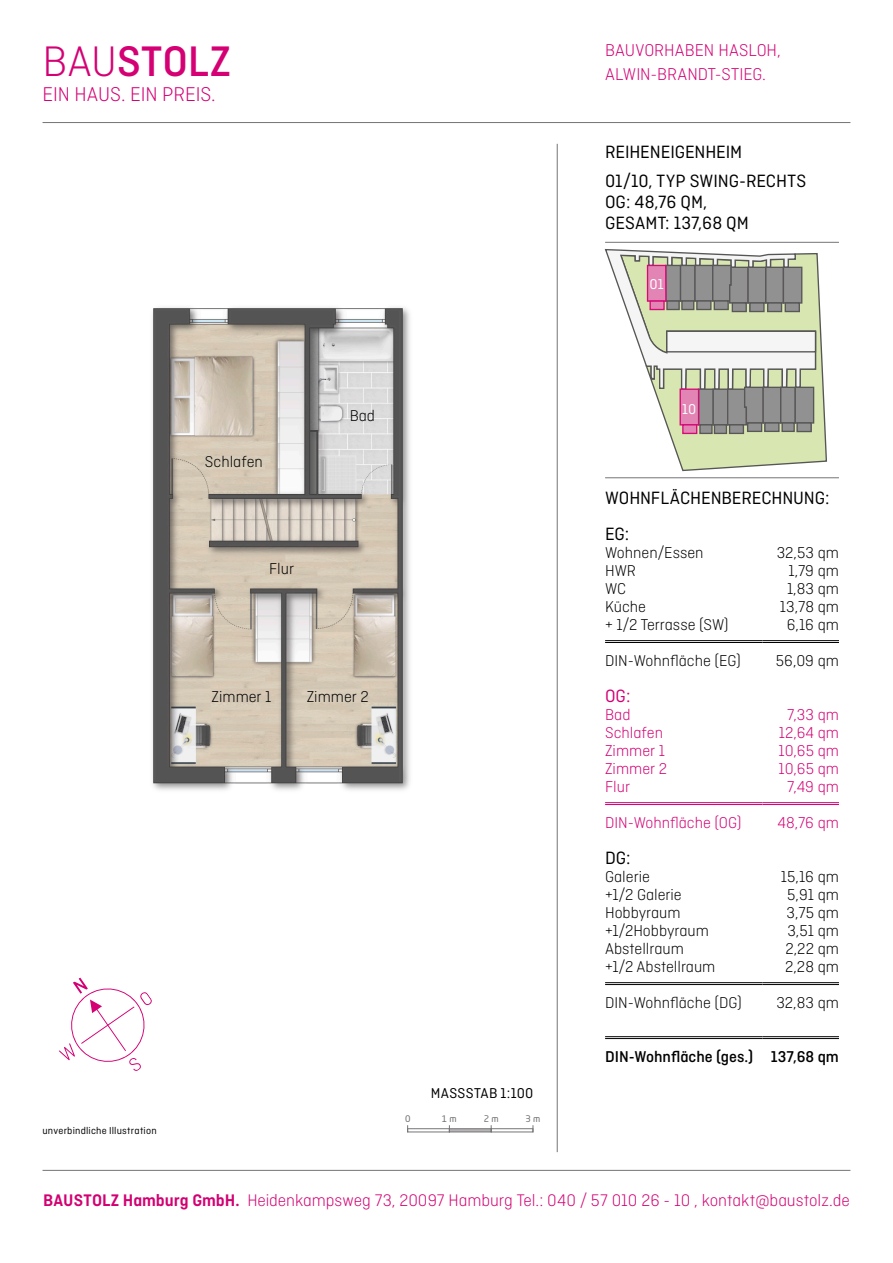
<style>
.page{position:relative;width:893px;height:1263px;background:#fff}
.page>*{position:absolute;margin:0;border:0;box-sizing:border-box;transform-origin:0 0}
._02_Subline_22pt_Sch{font:500 45px "Ciutadella";letter-spacing:.005em;color:#d40074}
._02_Subline_22pt_Sch-2{font:300 21px "Ciutadella";color:#d40074}
.subline_schwarz{font:18.75px/21px "Ciutadella";color:#000}
._03_Zwischenhead_12{font:18.75px "Ciutadella";color:#000}
._03_Zwischenhead_12-2{font:18.75px "Ciutadella";color:#d40074}
._02_Subline_22pt_Sch-3{font:300 18px "Ciutadella";color:#d40074}
.t1{font:300 17.7px "Ciutadella";letter-spacing:-.005em;color:#d30072}
.Helv-10pt-weiss-link{font:300 16.5px/18px "Ciutadella";color:#000}
.Helv-10pt-weiss-rech{font:300 16.5px "Ciutadella";color:#000}
.Helv-10pt-weiss-rech-2{font:300 16.5px "Ciutadella";color:#d40074}
._03_Zwischenhead_12-3{font:300 16.5px/18px "Ciutadella";color:#d40074}
.Text-im-Grundriss{font:300 16.5px "Ciutadella";color:#000}
.Links-fett-doppel{font:500 16.5px "Ciutadella";color:#000}
.Links-fett-doppel-2{font:300 16.5px "Ciutadella";color:#d40074}
.Links-fett-doppel-3{font:300 16.5px "Ciutadella";color:#000}
._03_Zwischenhead_12-4{font:300 16.5px "Ciutadella";color:#000}
.rechts-fett-doppel{font:300 16.5px "Ciutadella";color:#000}
.rechts-fett-doppel-2{font:500 16.5px "Ciutadella";color:#000}
.rechts-fett-doppel-3{font:300 16.5px "Ciutadella";color:#d40074}
._03_Zwischenhead_12-5{font:15px "Ciutadella";letter-spacing:.02em;color:#000}
._05_Nummern-Geschoss{font:15px "Ciutadella";color:#fff}
._03_Zwischenhead_12-6{font:10.5px "Ciutadella";letter-spacing:.02em;color:#000}
.t2{font:9px "Neo Tech Std";color:#6e6e6e}
.s1{font-weight:300}
.s2{font-weight:600}
</style>
<div class="page">
<hr style="left:557px;top:144px;width:1px;height:1008px;background:#757477">
<hr style="left:43px;top:1170px;width:807px;height:1px;background:#757477">
<hr style="left:43px;top:122px;width:807px;height:1px;background:#757477">
<div style="left:407px;top:1128px;width:43px;height:4px;border:1px solid #757477"></div>
<div style="left:491px;top:1128px;width:42px;height:4px;border:1px solid #757477"></div>
<svg style="left:450px;top:1128px;width:41px;height:4px"></svg>
<svg style="left:59px;top:977px;width:93px;height:94px"></svg>
<img style="left:152px;top:307px;width:258px;height:483px">
<svg style="left:605px;top:249px;width:221px;height:221px"></svg>
<div style="left:732px;top:303px;width:14px;height:8px;background:#919191"></div>
<div style="left:732px;top:302px;width:15px;height:10px;border:1px solid #595757"></div>
<div style="left:748px;top:267px;width:18px;height:36px;background:#919191"></div>
<div style="left:747px;top:267px;width:19px;height:37px;border:1px solid #595757"></div>
<div style="left:750px;top:303px;width:14px;height:8px;background:#919191"></div>
<div style="left:749px;top:302px;width:16px;height:10px;border:1px solid #595757"></div>
<div style="left:766px;top:267px;width:17px;height:36px;background:#919191"></div>
<div style="left:765px;top:267px;width:19px;height:37px;border:1px solid #595757"></div>
<div style="left:768px;top:303px;width:13px;height:8px;background:#919191"></div>
<div style="left:767px;top:302px;width:15px;height:10px;border:1px solid #595757"></div>
<div style="left:783px;top:267px;width:19px;height:36px;background:#919191"></div>
<div style="left:783px;top:267px;width:19px;height:37px;border:1px solid #595757"></div>
<div style="left:785px;top:303px;width:14px;height:8px;background:#919191"></div>
<div style="left:785px;top:302px;width:15px;height:10px;border:1px solid #595757"></div>
<div style="left:680px;top:389px;width:19px;height:36px;background:#e285b5"></div>
<div style="left:679px;top:388px;width:20px;height:37px;border:1px solid #d40c76"></div>
<div style="left:683px;top:425px;width:14px;height:8px;background:#e285b5"></div>
<div style="left:682px;top:424px;width:15px;height:10px;border:1px solid #d40c76"></div>
<div style="left:647px;top:265px;width:19px;height:36px;background:#e285b5"></div>
<div style="left:647px;top:265px;width:20px;height:37px;border:1px solid #d40c76"></div>
<div style="left:650px;top:301px;width:14px;height:8px;background:#e285b5"></div>
<div style="left:649px;top:300px;width:16px;height:10px;border:1px solid #d40c76"></div>
<hr style="left:605px;top:802px;width:157px;height:1px;background:#d40074">
<hr style="left:605px;top:804px;width:157px;height:1px;background:#d40074">
<hr style="left:762px;top:802px;width:77px;height:1px;background:#d40074">
<hr style="left:762px;top:804px;width:77px;height:1px;background:#d40074">
<hr style="left:605px;top:982px;width:157px;height:1px;background:#000">
<hr style="left:605px;top:984px;width:157px;height:1px;background:#000">
<hr style="left:762px;top:982px;width:77px;height:1px;background:#000">
<hr style="left:762px;top:984px;width:77px;height:1px;background:#000">
<hr style="left:605px;top:1036px;width:157px;height:1px;background:#000">
<hr style="left:605px;top:1038px;width:157px;height:1px;background:#000">
<hr style="left:762px;top:1036px;width:77px;height:1px;background:#000">
<hr style="left:762px;top:1038px;width:77px;height:1px;background:#000">
<hr style="left:605px;top:242px;width:234px;height:1px;background:#757477">
<hr style="left:605px;top:477px;width:234px;height:1px;background:#757477">
<hr style="left:605px;top:640px;width:157px;height:1px;background:#000">
<hr style="left:605px;top:642px;width:157px;height:1px;background:#000">
<hr style="left:762px;top:640px;width:77px;height:1px;background:#000">
<hr style="left:762px;top:642px;width:77px;height:1px;background:#000">
<p class="_02_Subline_22pt_Sch" style="left:43px;top:36px;width:190px"><span class="s1">BAU</span>STOLZ</p>
<p class="_02_Subline_22pt_Sch-2" style="left:43px;top:83px;width:175px">EIN HAUS. EIN PREIS.</p>
<p class="Text-im-Grundriss" style="left:205px;top:452px;width:59px">Schlafen</p>
<p class="Text-im-Grundriss" style="left:269px;top:560px;width:26px">Flur</p>
<p class="Text-im-Grundriss" style="left:350px;top:407px;width:27px">Bad</p>
<p class="Text-im-Grundriss" style="left:212px;top:688px;width:61px">Zimmer 1</p>
<p class="Text-im-Grundriss" style="left:307px;top:688px;width:64px">Zimmer 2</p>
<p class="_03_Zwischenhead_12-6" style="left:43px;top:1125px;width:116px">unverbindliche Illustration</p>
<p class="_03_Zwischenhead_12-5" style="left:431px;top:1085px;width:104px">MASSSTAB 1:100</p>
<p class="t2" style="left:405px;top:1113px;width:7px">0</p>
<p class="t2" style="left:442px;top:1113px;width:16px">1 m</p>
<p class="t2" style="left:484px;top:1113px;width:16px">2 m</p>
<p class="t2" style="left:526px;top:1113px;width:16px">3 m</p>
<p class="_02_Subline_22pt_Sch-3" style="left:605px;top:40px;width:177px">BAUVORHABEN HASLOH,</p>
<p class="_02_Subline_22pt_Sch-3" style="left:605px;top:64px;width:162px">ALWIN-BRANDT-STIEG.</p>
<p class="subline_schwarz" style="left:605px;top:141px;width:139px">REIHENEIGENHEIM</p>
<p class="subline_schwarz" style="left:605px;top:171px;width:203px">01/10, TYP SWING-RECHTS<br>OG: 48,76 QM,<br>GESAMT: 137,68 QM</p>
<p class="_05_Nummern-Geschoss" style="left:650px;top:276px;width:16px">01</p>
<p class="_05_Nummern-Geschoss" style="left:682px;top:401px;width:16px">10</p>
<p class="subline_schwarz" style="left:605px;top:487px;width:226px">WOHNFLÄCHENBERECHNUNG:</p>
<p class="_03_Zwischenhead_12" style="left:605px;top:524px;width:26px">EG:</p>
<p class="Helv-10pt-weiss-link" style="left:605px;top:544px;width:125px">Wohnen/Essen<br>HWR<br>WC<br>Küche<br>+ 1/2 Terrasse (SW)</p>
<p class="_03_Zwischenhead_12-4" style="left:605px;top:652px;width:137px">DIN-Wohnfläche (EG)</p>
<p class="_03_Zwischenhead_12-2" style="left:605px;top:686px;width:27px">OG:</p>
<p class="_03_Zwischenhead_12-3" style="left:605px;top:706px;width:64px">Bad<br>Schlafen<br>Zimmer 1<br>Zimmer 2<br>Flur</p>
<p class="Helv-10pt-weiss-rech" style="left:777px;top:544px;width:64px">32,53 qm</p>
<p class="Helv-10pt-weiss-rech" style="left:788px;top:562px;width:52px">1,79 qm</p>
<p class="Helv-10pt-weiss-rech" style="left:787px;top:580px;width:53px">1,83 qm</p>
<p class="Helv-10pt-weiss-rech" style="left:780px;top:598px;width:61px">13,78 qm</p>
<p class="Helv-10pt-weiss-rech" style="left:787px;top:616px;width:54px">6,16 qm</p>
<p class="rechts-fett-doppel" style="left:776px;top:652px;width:65px">56,09 qm</p>
<p class="Helv-10pt-weiss-rech-2" style="left:787px;top:706px;width:53px">7,33 qm</p>
<p class="Helv-10pt-weiss-rech-2" style="left:779px;top:724px;width:62px">12,64 qm</p>
<p class="Helv-10pt-weiss-rech-2" style="left:779px;top:742px;width:62px">10,65 qm</p>
<p class="Helv-10pt-weiss-rech-2" style="left:779px;top:760px;width:62px">10,65 qm</p>
<p class="Helv-10pt-weiss-rech-2" style="left:787px;top:778px;width:53px">7,49 qm</p>
<p class="Links-fett-doppel-2" style="left:605px;top:814px;width:138px">DIN-Wohnfläche (OG)</p>
<p class="rechts-fett-doppel-3" style="left:777px;top:814px;width:63px">48,76 qm</p>
<p class="Helv-10pt-weiss-link" style="left:605px;top:868px;width:46px">Galerie</p>
<p class="Helv-10pt-weiss-rech" style="left:781px;top:868px;width:60px">15,16 qm</p>
<p class="Helv-10pt-weiss-link" style="left:605px;top:886px;width:78px">+1/2 Galerie</p>
<p class="Helv-10pt-weiss-rech" style="left:787px;top:886px;width:53px">5,91 qm</p>
<p class="Helv-10pt-weiss-link" style="left:605px;top:904px;width:77px">Hobbyraum</p>
<p class="Helv-10pt-weiss-rech" style="left:786px;top:904px;width:54px">3,75 qm</p>
<p class="Helv-10pt-weiss-link" style="left:605px;top:922px;width:105px">+1/2Hobbyraum</p>
<p class="Helv-10pt-weiss-rech" style="left:787px;top:922px;width:53px">3,51 qm</p>
<p class="Helv-10pt-weiss-link" style="left:605px;top:940px;width:80px">Abstellraum</p>
<p class="Helv-10pt-weiss-rech" style="left:785px;top:940px;width:55px">2,22 qm</p>
<p class="Helv-10pt-weiss-link" style="left:605px;top:958px;width:112px">+1/2 Abstellraum</p>
<p class="Helv-10pt-weiss-rech" style="left:785px;top:958px;width:55px">2,28 qm</p>
<p class="Links-fett-doppel-3" style="left:605px;top:994px;width:138px">DIN-Wohnfläche (DG)</p>
<p class="rechts-fett-doppel" style="left:776px;top:994px;width:64px">32,83 qm</p>
<p class="Links-fett-doppel" style="left:605px;top:1047px;width:150px">DIN-Wohnfläche (ges.)</p>
<p class="rechts-fett-doppel-2" style="left:771px;top:1047px;width:70px">137,68 qm</p>
<p class="_03_Zwischenhead_12" style="left:605px;top:848px;width:27px">DG:</p>
<p class="t1" style="left:43px;top:1190px;width:808px"><span class="s2">BAUSTOLZ Hamburg GmbH.</span> Heidenkampsweg 73, 20097 Hamburg Tel.: 040 / 57 010 26 - 10 , kontakt@baustolz.de</p>
</div>
